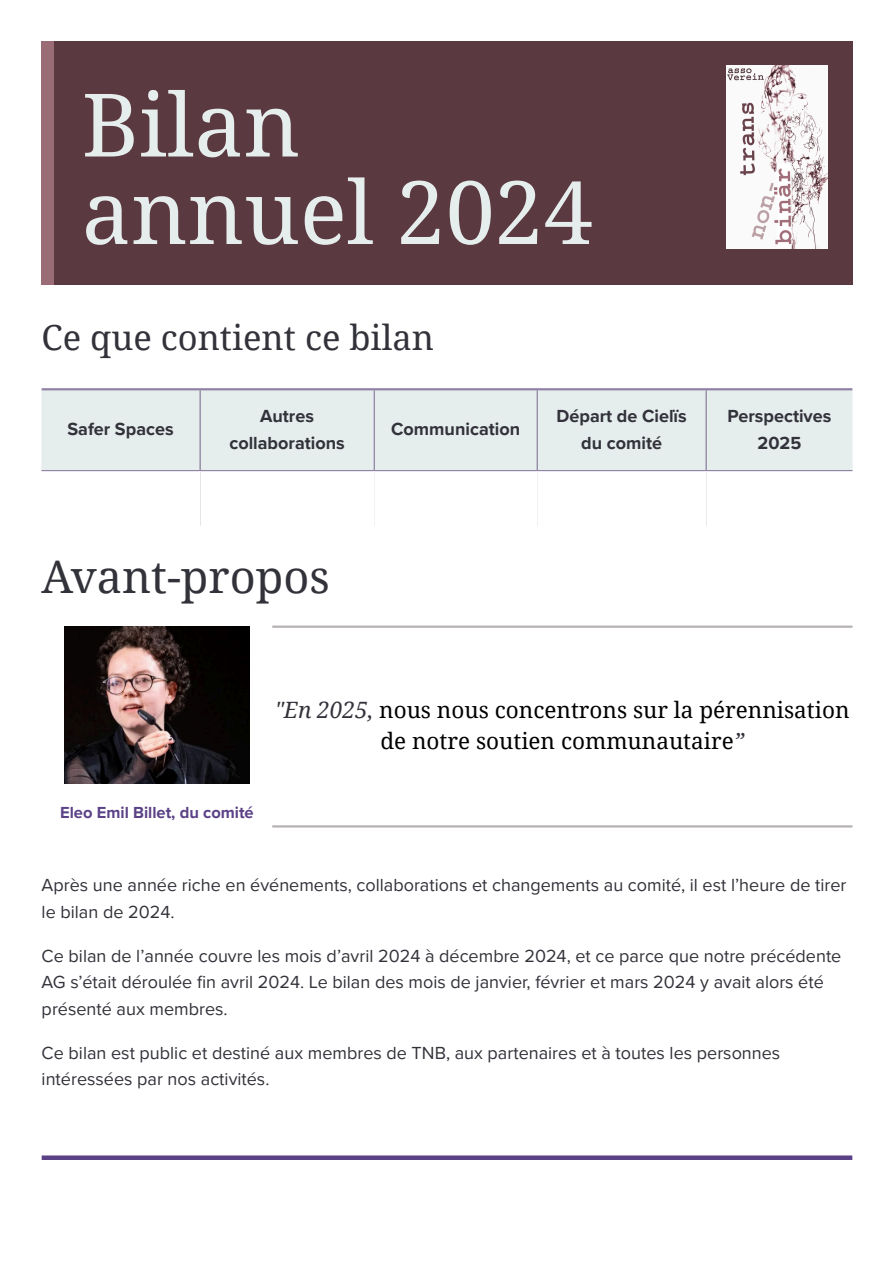
<style>
.page{position:relative;width:894px;height:1263px;background:#fff}
.page>*{position:absolute;margin:0;border:0;box-sizing:border-box;transform-origin:0 0}
.t1{font:87.6px "Noto Serif";color:#e6eded}
.t2{font:45px "Noto Serif";color:#32323a}
.t3{font:34.5px "Noto Serif";color:#32323a}
.t4{font:22.5px/31.5px "Noto Serif";color:#000;text-align:center}
.t5{font:18px/26.4px "Proxima Nova";color:#32323a}
.t6{font:700 18px/27px "Proxima Nova";color:#32323a;text-align:center}
.t7{font:700 16.5px "Proxima Nova";color:#5b4186}
.s1{font-style:italic;color:#32323a}
</style>
<div class="page">
<div style="left:42px;top:42px;width:810px;height:243px;background:#5b3940"></div>
<div style="left:42px;top:42px;width:12px;height:243px;background:#9a6d76"></div>
<img style="left:726px;top:66px;width:101px;height:182px">
<div style="left:42px;top:390px;width:810px;height:80px;background:#e6eded"></div>
<hr style="left:199px;top:390px;width:1px;height:80px;background:#9083a6">
<hr style="left:373px;top:390px;width:1px;height:80px;background:#9083a6">
<hr style="left:536px;top:390px;width:1px;height:80px;background:#9083a6">
<hr style="left:705px;top:390px;width:1px;height:80px;background:#9083a6">
<hr style="left:42px;top:470px;width:810px;height:1px;background:#9083a6">
<hr style="left:42px;top:388px;width:810px;height:2px;background:#9083a6">
<img style="left:64px;top:627px;width:186px;height:156px">
<hr style="left:272px;top:626px;width:580px;height:2px;background:#b6b2b2">
<hr style="left:272px;top:825px;width:580px;height:2px;background:#b6b2b2">
<div style="left:42px;top:1155px;width:810px;height:5px;background:#5b4186"></div>
<p class="t1" style="left:82px;top:63px;width:220px">Bilan</p>
<p class="t1" style="left:82px;top:150px;width:512px">annuel 2024</p>
<h2 class="t3" style="left:42px;top:313px;width:394px">Ce que contient ce bilan</h2>
<p class="t6" style="left:67px;top:416px;width:108px">Safer Spaces</p>
<p class="t6" style="left:229px;top:403px;width:117px">Autres collaborations</p>
<p class="t6" style="left:391px;top:416px;width:130px">Communication</p>
<p class="t6" style="left:556px;top:403px;width:132px">Départ de Cielïs du comité</p>
<p class="t6" style="left:727px;top:403px;width:105px">Perspectives<br>2025</p>
<p class="t2" style="left:42px;top:545px;width:289px">Avant-propos</p>
<p class="t7" style="left:60px;top:803px;width:195px">Eleo Emil Billet, du comité</p>
<p class="t4" style="left:275px;top:693px;width:576px"><span class="s1">"En 2025,</span> nous nous concentrons sur la pérennisation de notre soutien communautaire<span class="s1">”</span></p>
<p class="t5" style="left:42px;top:872px;width:806px;line-height:27px">Après une année riche en événements, collaborations et changements au comité, il est l’heure de tirer le bilan de 2024.</p>
<p class="t5" style="left:42px;top:943px;width:801px">Ce bilan de l’année couvre les mois d’avril 2024 à décembre 2024, et ce parce que notre précédente<br>AG s’était déroulée fin avril 2024. Le bilan des mois de janvier, février et mars 2024 y avait alors été présenté aux membres.</p>
<p class="t5" style="left:42px;top:1040px;width:740px;line-height:25.8px">Ce bilan est public et destiné aux membres de TNB, aux partenaires et à toutes les personnes intéressées par nos activités.</p>
</div>
